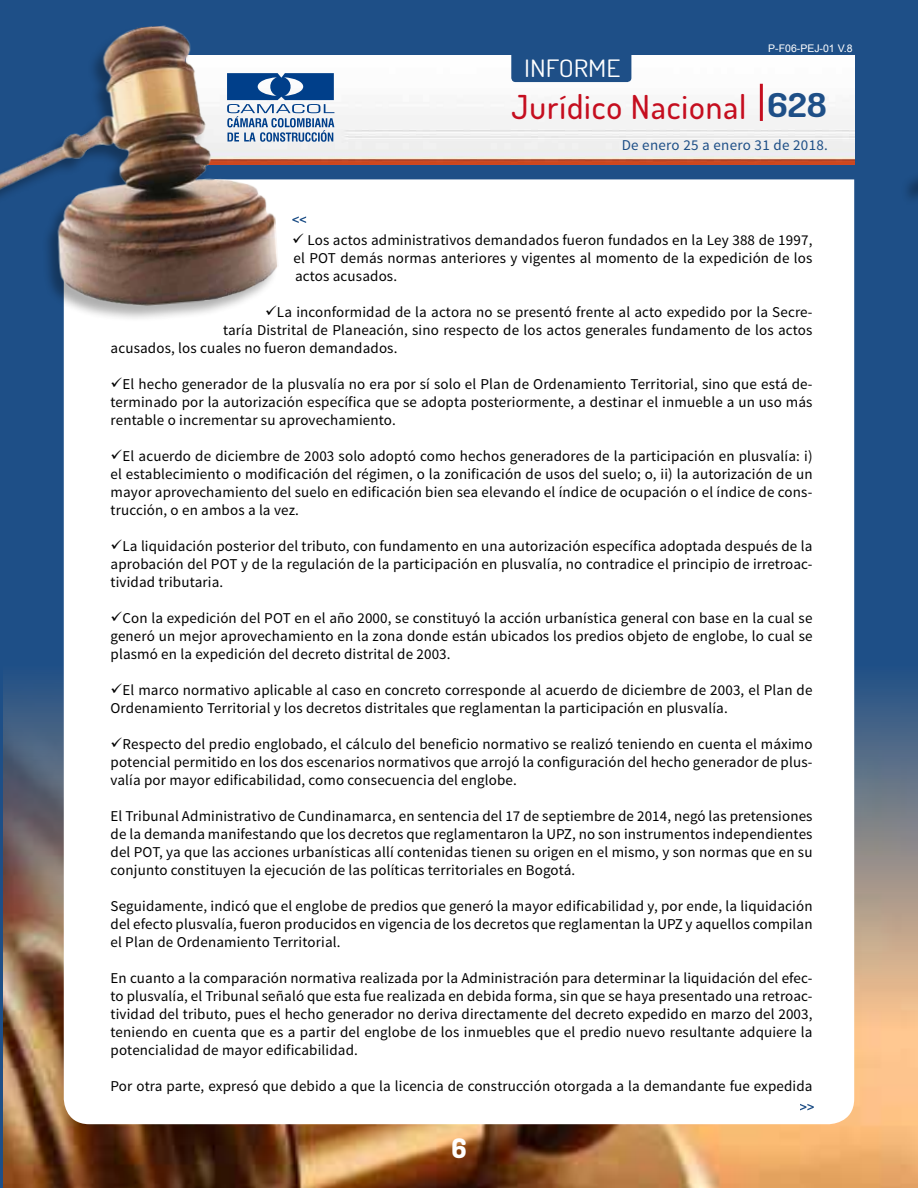
<style>
.page{position:relative;width:918px;height:1188px;background:#1e4f87}
.page>*{position:absolute;margin:0;border:0;box-sizing:border-box;transform-origin:0 0}
.t1{font:500 33px "Dosis";letter-spacing:.03em;color:#c50e1f}
.t2{font:800 27px "Dosis";color:#fff}
.t3{font:24px "Dosis";color:#fff;scale:1.14 1}
.t4{font:15px/18px "Source Sans Pro";letter-spacing:.01em;color:#000;text-align:justify}
.t5{font:15px "Source Sans Pro";letter-spacing:.02em;color:#1e4f87}
.t6{font:10.5px "Arial";color:#fff}
.s1{font-weight:700;color:#1e4f87}
</style>
<div class="page">
<img style="left:4px;top:665px;width:914px;height:523px">
<div style="left:64px;top:179px;width:790px;height:945px;background:#fff"></div>
<img style="left:281px;top:55px;width:573px;height:109px">
<div style="left:511px;top:37px;width:120px;height:45px;background:#1e4f87;border-radius:4px"></div>
<hr style="left:760px;top:84px;width:3px;height:37px;background:#c50e1f">
<div style="left:0;top:26px;width:278px;height:297px;background:#000;opacity:.32"></div>
<img style="left:0;top:25px;width:281px;height:291px">
<svg style="left:227px;top:73px;width:107px;height:69px;background:#7898be"></svg>
<svg style="left:292px;top:216px;width:14px;height:7px"></svg>
<svg style="left:800px;top:1104px;width:14px;height:6px"></svg>
<h3 class="t3" style="left:524px;top:53px;width:86px">INFORME</h3>
<p class="t6" style="left:768px;top:42px;width:86px">P-F06-PEJ-01 V.8</p>
<h1 class="t1" style="left:512px;top:85px;width:317px">Jurídico Nacional <span class="s1">628</span></h1>
<p class="t5" style="left:622px;top:136px;width:208px">De enero 25 a enero 31 de 2018.</p>
<p class="t4" style="left:292px;top:231px;width:522px">✓ Los actos administrativos demandados fueron fundados en la Ley 388 de 1997, el POT demás normas anteriores y vigentes al momento de la expedición de los actos acusados.</p>
<p class="t4" style="left:265px;top:303px;width:549px">✓La inconformidad de la actora no se presentó frente al acto expedido por la Secre-</p>
<p class="t4" style="left:223px;top:321px;width:591px">taría Distrital de Planeación, sino respecto de los actos generales fundamento de los actos</p>
<p class="t4" style="left:111px;top:339px;width:288px">acusados, los cuales no fueron demandados.</p>
<p class="t4" style="left:111px;top:375px;width:703px">✓El hecho generador de la plusvalía no era por sí solo el Plan de Ordenamiento Territorial, sino que está de&shy;terminado por la autorización específica que se adopta posteriormente, a destinar el inmueble a un uso más rentable o incrementar su aprovechamiento.</p>
<p class="t4" style="left:111px;top:447px;width:704px">✓El acuerdo de diciembre de 2003 solo adoptó como hechos generadores de la participación en plusvalía: i) el establecimiento o modificación del régimen, o la zonificación de usos del suelo; o, ii) la autorización de un mayor aprovechamiento del suelo en edificación bien sea elevando el índice de ocupación o el índice de cons&shy;trucción, o en ambos a la vez.</p>
<p class="t4" style="left:111px;top:537px;width:703px">✓La liquidación posterior del tributo, con fundamento en una autorización específica adoptada después de la aprobación del POT y de la regulación de la participación en plusvalía, no contradice el principio de irretroac&shy;tividad tributaria.</p>
<p class="t4" style="left:111px;top:609px;width:703px">✓Con la expedición del POT en el año 2000, se constituyó la acción urbanística general con base en la cual se generó un mejor aprovechamiento en la zona donde están ubicados los predios objeto de englobe, lo cual se plasmó en la expedición del decreto distrital de 2003.</p>
<p class="t4" style="left:111px;top:681px;width:704px">✓El marco normativo aplicable al caso en concreto corresponde al acuerdo de diciembre de 2003, el Plan de<br>Ordenamiento Territorial y los decretos distritales que reglamentan la participación en plusvalía.</p>
<p class="t4" style="left:111px;top:735px;width:704px">✓Respecto del predio englobado, el cálculo del beneficio normativo se realizó teniendo en cuenta el máximo potencial permitido en los dos escenarios normativos que arrojó la configuración del hecho generador de plus&shy;valía por mayor edificabilidad, como consecuencia del englobe.</p>
<p class="t4" style="left:111px;top:807px;width:704px">El Tribunal Administrativo de Cundinamarca, en sentencia del 17 de septiembre de 2014, negó las pretensiones de la demanda manifestando que los decretos que reglamentaron la UPZ, no son instrumentos independientes del POT, ya que las acciones urbanísticas allí contenidas tienen su origen en el mismo, y son normas que en su conjunto constituyen la ejecución de las políticas territoriales en Bogotá.</p>
<p class="t4" style="left:111px;top:897px;width:704px">Seguidamente, indicó que el englobe de predios que generó la mayor edificabilidad y, por ende, la liquidación del efecto plusvalía, fueron producidos en vigencia de los decretos que reglamentan la UPZ y aquellos compilan el Plan de Ordenamiento Territorial.</p>
<p class="t4" style="left:111px;top:969px;width:704px">En cuanto a la comparación normativa realizada por la Administración para determinar la liquidación del efec&shy;to plusvalía, el Tribunal señaló que esta fue realizada en debida forma, sin que se haya presentado una retroac&shy;tividad del tributo, pues el hecho generador no deriva directamente del decreto expedido en marzo del 2003, teniendo en cuenta que es a partir del englobe de los inmuebles que el predio nuevo resultante adquiere la potencialidad de mayor edificabilidad.</p>
<p class="t4" style="left:111px;top:1077px;width:704px">Por otra parte, expresó que debido a que la licencia de construcción otorgada a la demandante fue expedida</p>
<h2 class="t2" style="left:451px;top:1131px;width:17px">6</h2>
</div>
